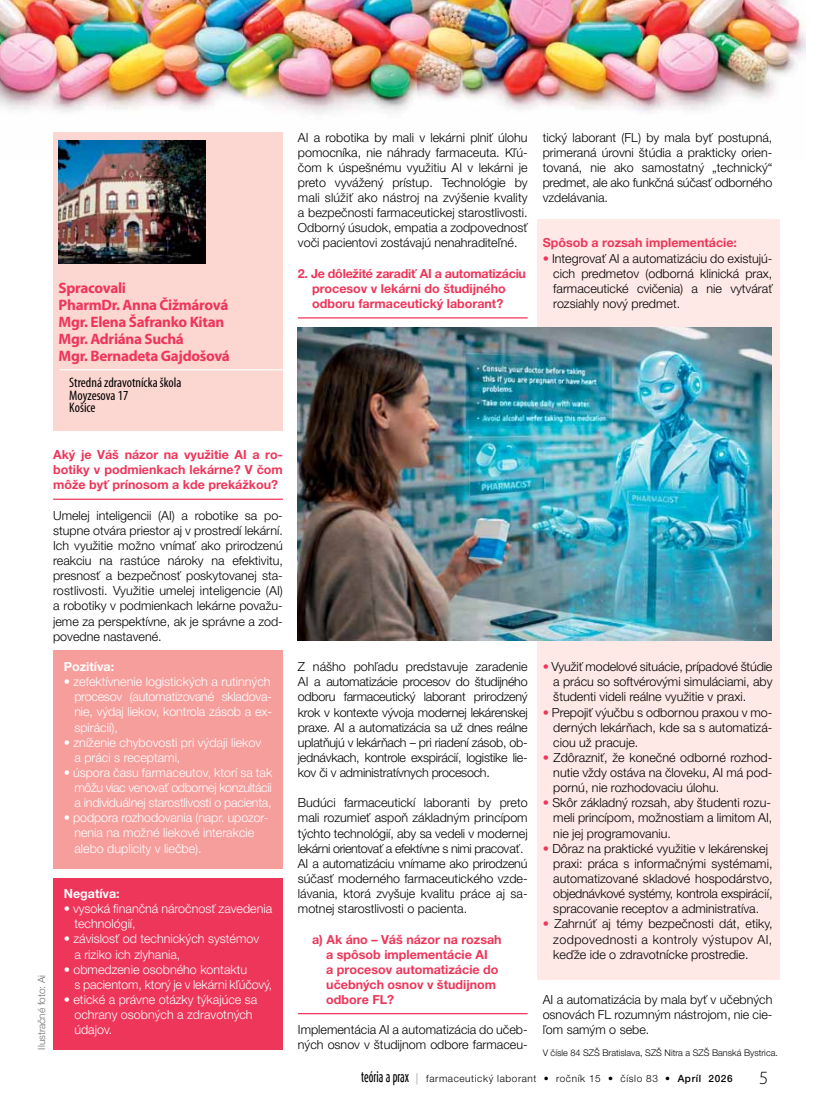
<style>
.page{position:relative;width:815px;height:1099px;background:#fff}
.page>*{position:absolute;margin:0;border:0;box-sizing:border-box;transform-origin:0 0}
.t1{font:300 18.75px "Myriad Pro";color:#000}
.t2{font:700 15.12px/17.1px "Myriad Pro";letter-spacing:-.02em;color:#ee365a}
.t3{font:condensed 13.75px/12.5px "Myriad Pro";color:#000}
.t4{font:300 12.5px/15.1px "Helvetica Neue LT Pro";color:#000;text-align:justify}
.t5{font:300 12.5px/15.1px "Helvetica Neue LT Pro";color:#fff}
.t6{font:700 12.5px/15.1px "Helvetica Neue LT Pro";color:#ee365a}
.t7{font:700 12.5px "Helvetica Neue LT Pro";color:#fff}
.t8{font:300 10px "Helvetica Neue LT Pro";letter-spacing:.06em;color:#000}
.t9{font:300 10px "Helvetica Neue LT Pro";color:#6d6e71}
.t10{font:300 9.12px "Helvetica Neue LT Pro";color:#000}
.s1{color:#ee365a}
.s2{font-family:"Dax CE";font-weight:500;font-size:14.5px}
.s3{font-size:11.25px;color:#939598}
.s4{font-weight:700}
.s5{font-weight:500}
</style>
<div class="page">
<div style="left:537px;top:219px;width:242px;height:760px;background:#fee9e6"></div>
<div style="left:53px;top:877px;width:230px;height:172px;background:#ee365a"></div>
<div style="left:53px;top:650px;width:230px;height:218px;background:#f69e9c"></div>
<img style="left:0;top:0;width:805px;height:133px">
<div style="left:53px;top:133px;width:230px;height:298px;background:#fcd6d1"></div>
<img style="left:59px;top:140px;width:146px;height:124px">
<hr style="left:60px;top:369px;width:228px;height:1px;background:#fff">
<hr style="left:53px;top:498px;width:230px;height:2px;background:#ee365a">
<hr style="left:298px;top:317px;width:230px;height:1px;background:#ee365a">
<hr style="left:298px;top:1012px;width:230px;height:2px;background:#ee365a">
<img style="left:298px;top:328px;width:473px;height:312px">
<p class="t2" style="left:59px;top:278px;width:173px">Spracovali<br>PharmDr. Anna Čižmárová<br>Mgr. Elena Šafranko Kitan<br>Mgr. Adriána Suchá<br>Mgr. Bernadeta Gajdošová</p>
<p class="t3" style="left:69px;top:376px;width:114px">Stredná zdravotnícka škola<br>Moyzesova 17<br>Košice</p>
<p class="t6" style="left:53px;top:447px;width:231px;text-align:justify">Aký je Váš názor na využitie AI a ro&shy;botiky v podmienkach lekárne? V čom môže byť prínosom a kde prekážkou?</p>
<p class="t4" style="left:53px;top:507px;width:231px">Umelej inteligencii (AI) a robotike sa po&shy;stupne otvára priestor aj v prostredí lekární.<br>Ich využitie možno vnímať ako prirodzenú reakciu na rastúce nároky na efektivitu, presnosť a bezpečnosť poskytovanej sta&shy;rostlivosti. Využitie umelej inteligencie (AI) a robotiky v podmienkach lekárne považu&shy;jeme za perspektívne, ak je správne a zod&shy;povedne nastavené.</p>
<p class="t7" style="left:64px;top:658px;width:52px">Pozitíva:</p>
<p class="t5" style="left:74px;top:674px;width:199px;text-indent:-11px">• zefektívnenie logistických a rutinných procesov (automatizované skladova&shy;nie, výdaj liekov, kontrola zásob a ex&shy;spirácií),</p>
<p class="t5" style="left:74px;top:734px;width:188px;text-indent:-11px">• zníženie chybovosti pri výdaji liekov a práci s receptami,</p>
<p class="t5" style="left:74px;top:764px;width:199px;text-align:justify;text-indent:-11px">• úspora času farmaceutov, ktorí sa tak môžu viac venovať odbornej konzultácii a individuálnej starostlivosti o pacienta,</p>
<p class="t5" style="left:74px;top:810px;width:195px;text-indent:-11px">• podpora rozhodovania (napr. upozor&shy;nenia na možné liekové interakcie alebo duplicity v liečbe).</p>
<p class="t7" style="left:64px;top:885px;width:58px">Negatíva:</p>
<p class="t5" style="left:74px;top:900px;width:199px;text-indent:-11px">• vysoká finančná náročnosť zavedenia technológií,</p>
<p class="t5" style="left:74px;top:931px;width:186px;text-indent:-11px">• závislosť od technických systémov a riziko ich zlyhania,</p>
<p class="t5" style="left:74px;top:961px;width:199px;text-indent:-11px">• obmedzenie osobného kontaktu<br>s pacientom, ktorý je v lekárni kľúčový,</p>
<p class="t5" style="left:74px;top:991px;width:184px;text-indent:-11px">• etické a právne otázky týkajúce sa ochrany osobných a zdravotných údajov.</p>
<p class="t9" style="left:35px;top:1049px;width:76px;rotate:-90deg">Ilustračné foto: Ai</p>
<p class="t4" style="left:298px;top:129px;width:231px">AI a robotika by mali v lekárni plniť úlohu pomocníka, nie náhrady farmaceuta. Kľú&shy;čom k úspešnému využitiu AI v lekárni je preto vyvážený prístup. Technológie by mali slúžiť ako nástroj na zvýšenie kvality a bezpečnosti farmaceutickej starostlivosti.<br>Odborný úsudok, empatia a zodpovednosť voči pacientovi zostávajú nenahraditeľné.</p>
<p class="t6" style="left:312px;top:265px;width:215px;text-indent:-14px">2. Je dôležité zaradiť AI a automatizáciu procesov v lekárni do študijného odboru farmaceutický laborant?</p>
<p class="t4" style="left:543px;top:129px;width:231px">tický laborant (FL) by mala byť postupná, primeraná úrovni štúdia a prakticky orien&shy;tovaná, nie ako samostatný „technický“ predmet, ale ako funkčná súčasť odborného vzdelávania.</p>
<p class="t6" style="left:543px;top:235px;width:196px">Spôsob a rozsah implementácie:</p>
<p class="t4" style="left:553px;top:250px;width:221px;text-indent:-11px"><span class="s1">•</span> Integrovať AI a automatizáciu do existujú&shy;cich predmetov (odborná klinická prax, farmaceutické cvičenia) a nie vytvárať rozsiahly nový predmet.</p>
<p class="t4" style="left:298px;top:659px;width:231px">Z nášho pohľadu predstavuje zaradenie AI a automatizácie procesov do študijného odboru farmaceutický laborant prirodzený krok v kontexte vývoja modernej lekárenskej praxe. AI a automatizácia sa už dnes reálne uplatňujú v lekárňach – pri riadení zásob, ob&shy;jednávkach, kontrole exspirácií, logistike lie&shy;kov či v administratívnych procesoch.</p>
<p class="t4" style="left:298px;top:795px;width:231px;text-align:left">Budúci farmaceutickí laboranti by preto mali rozumieť aspoň základným princípom týchto technológií, aby sa vedeli v modernej lekárni orientovať a efektívne s nimi pracovať.<br>AI a automatizáciu vnímame ako prirodzenú súčasť moderného farmaceutického vzde&shy;lávania, ktorá zvyšuje kvalitu práce aj sa&shy;motnej starostlivosti o pacienta.</p>
<p class="t6" style="left:326px;top:931px;width:177px;text-indent:-14px">a) Ak áno – Váš názor na rozsah a spôsob implementácie AI<br>a procesov automatizácie do učebných osnov v študijnom odbore FL?</p>
<p class="t4" style="left:298px;top:1022px;width:231px">Implementácia AI a automatizácia do učeb-</p>
<p class="t4" style="left:298px;top:1037px;width:231px">ných osnov v študijnom odbore farmaceu-</p>
<p class="t4" style="left:553px;top:659px;width:221px;text-indent:-11px"><span class="s1">•</span> Využiť modelové situácie, prípadové štúdie a prácu so softvérovými simuláciami, aby študenti videli reálne využitie v praxi.</p>
<p class="t4" style="left:553px;top:704px;width:221px;text-indent:-11px"><span class="s1">•</span> Prepojiť výučbu s odbornou praxou v mo&shy;derných lekárňach, kde sa s automatizá&shy;ciou už pracuje.</p>
<p class="t4" style="left:553px;top:749px;width:221px;text-indent:-11px"><span class="s1">•</span> Zdôrazniť, že konečné odborné rozhod&shy;nutie vždy ostáva na človeku, AI má pod&shy;pornú, nie rozhodovaciu úlohu.</p>
<p class="t4" style="left:553px;top:795px;width:221px;text-indent:-11px"><span class="s1">•</span> Skôr základný rozsah, aby študenti rozu&shy;meli princípom, možnostiam a limitom AI, nie jej programovaniu.</p>
<p class="t4" style="left:553px;top:840px;width:221px;text-align:left;text-indent:-11px"><span class="s1">•</span> Dôraz na praktické využitie v lekárenskej praxi: práca s informačnými systémami, automatizované skladové hospodárstvo, objednávkové systémy, kontrola exspirácií, spracovanie receptov a administratíva.</p>
<p class="t4" style="left:553px;top:916px;width:221px;text-indent:-11px"><span class="s1">•</span> Zahrnúť aj témy bezpečnosti dát, etiky, zodpovednosti a kontroly výstupov AI, keďže ide o zdravotnícke prostredie.</p>
<p class="t4" style="left:543px;top:991px;width:231px">AI a automatizácia by mala byť v učebných osnovách FL rozumným nástrojom, nie cie&shy;ľom samým o sebe.</p>
<p class="t10" style="left:543px;top:1047px;width:237px">V čísle 84 SZŠ Bratislava, SZŠ Nitra a SZŠ Banská Bystrica.</p>
<p class="t8" style="left:361px;top:1072px;width:373px"><span class="s2">teória a prax</span> <span class="s3">|</span> farmaceutický laborant <span class="s4">•</span> ročník 15 <span class="s4">•</span> číslo 83 <span class="s4">•</span> <span class="s5">Apríl 2026</span></p>
<h1 class="t1" style="left:759px;top:1066px;width:11px">5</h1>
</div>
